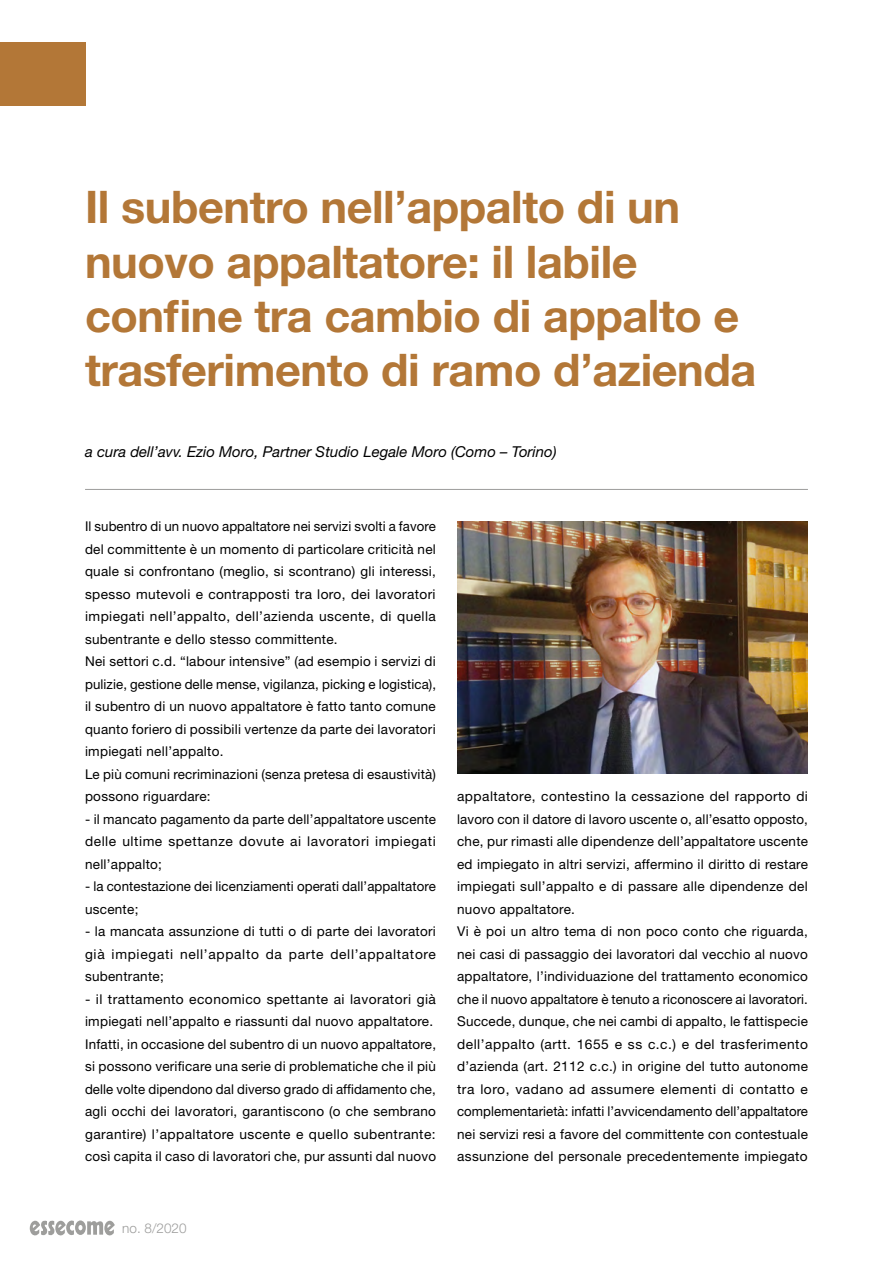
<style>
.page{position:relative;width:893px;height:1263px;background:#fff}
.page>*{position:absolute;margin:0;border:0;box-sizing:border-box;transform-origin:0 0}
.t1{font:700 45px/54px "Helvetica Neue LT Std";letter-spacing:-.01em;color:#b37737}
.t2{font:italic 15px "Helvetica Neue LT Std";color:#000}
.t3{font:13.5px/22.5px "Helvetica Neue LT Std";letter-spacing:.02em;color:#000}
.t4{font:300 13.5px "Helvetica Neue LT Std";color:#9d9d9c}
</style>
<div class="page">
<div style="left:0;top:43px;width:85px;height:63px;background:#b37737"></div>
<hr style="left:85px;top:489px;width:723px;height:1px;background:#9d9d9c">
<img style="left:457px;top:522px;width:351px;height:252px">
<svg style="left:30px;top:1220px;width:85px;height:16px"></svg>
<h1 class="t1" style="left:85px;top:179px;width:673px">Il subentro nell’appalto di un nuovo appaltatore: il labile confine tra cambio di appalto e trasferimento di ramo d’azienda</h1>
<p class="t2" style="left:85px;top:443px;width:473px">a cura dell’avv. Ezio Moro, Partner Studio Legale Moro (Como – Torino)</p>
<p class="t3" style="left:85px;top:515px;width:353px">Il subentro di un nuovo appaltatore nei servizi svolti a favore del committente è un momento di particolare criticità nel quale si confrontano (meglio, si scontrano) gli interessi, spesso mutevoli e contrapposti tra loro, dei lavoratori impiegati nell’appalto, dell’azienda uscente, di quella subentrante e dello stesso committente.<br>Nei settori c.d. “labour intensive” (ad esempio i servizi di pulizie, gestione delle mense, vigilanza, picking e logistica), il subentro di un nuovo appaltatore è fatto tanto comune quanto foriero di possibili vertenze da parte dei lavoratori impiegati nell’appalto.<br>Le più comuni recriminazioni (senza pretesa di esaustività) possono riguardare:</p>
<p class="t3" style="left:85px;top:808px;width:353px;text-align:justify">- il mancato pagamento da parte dell’appaltatore uscente delle ultime spettanze dovute ai lavoratori impiegati nell’appalto;</p>
<p class="t3" style="left:85px;top:875px;width:352px">- la contestazione dei licenziamenti operati dall’appaltatore uscente;</p>
<p class="t3" style="left:85px;top:920px;width:352px;text-align:justify">- la mancata assunzione di tutti o di parte dei lavoratori già impiegati nell’appalto da parte dell’appaltatore subentrante;</p>
<p class="t3" style="left:85px;top:988px;width:353px">- il trattamento economico spettante ai lavoratori già impiegati nell’appalto e riassunti dal nuovo appaltatore.<br>Infatti, in occasione del subentro di un nuovo appaltatore, si possono verificare una serie di problematiche che il più delle volte dipendono dal diverso grado di affidamento che, agli occhi dei lavoratori, garantiscono (o che sembrano garantire) l’appaltatore uscente e quello subentrante: così capita il caso di lavoratori che, pur assunti dal nuovo</p>
<p class="t3" style="left:457px;top:785px;width:352px">appaltatore, contestino la cessazione del rapporto di lavoro con il datore di lavoro uscente o, all’esatto opposto, che, pur rimasti alle dipendenze dell’appaltatore uscente ed impiegato in altri servizi, affermino il diritto di restare impiegati sull’appalto e di passare alle dipendenze del nuovo appaltatore.<br>Vi è poi un altro tema di non poco conto che riguarda, nei casi di passaggio dei lavoratori dal vecchio al nuovo appaltatore, l’individuazione del trattamento economico che il nuovo appaltatore è tenuto a riconoscere ai lavoratori.<br>Succede, dunque, che nei cambi di appalto, le fattispecie dell’appalto (artt. 1655 e ss c.c.) e del trasferimento d’azienda (art. 2112 c.c.) in origine del tutto autonome tra loro, vadano ad assumere elementi di contatto e complementarietà: infatti l’avvicendamento dell’appaltatore nei servizi resi a favore del committente con contestuale assunzione del personale precedentemente impiegato</p>
<p class="t4" style="left:122px;top:1220px;width:66px">no. 8/2020</p>
</div>
